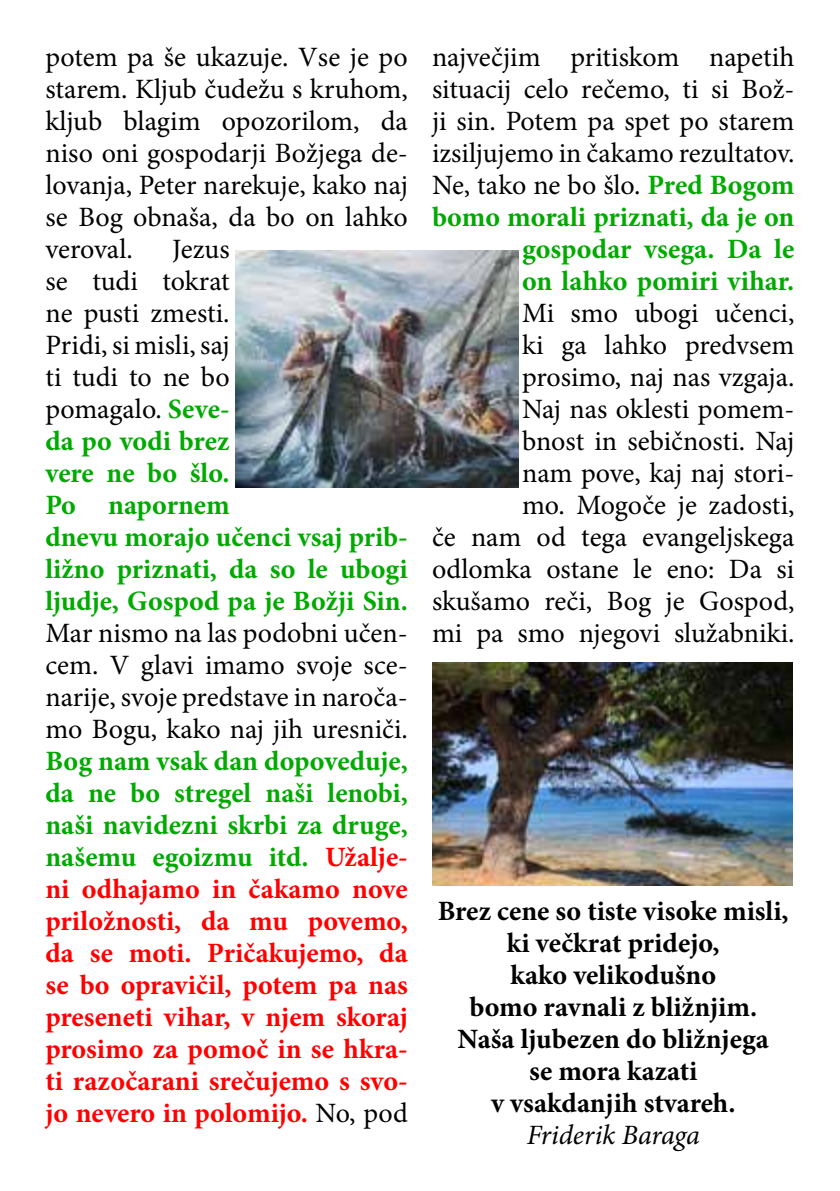
<style>
.page{position:relative;width:840px;height:1191px;background:#fff}
.page>*{position:absolute;margin:0;border:0;box-sizing:border-box;transform-origin:0 0}
.t1{font:28px/32px "Minion Pro";color:#000;text-align:justify}
.t2{font:700 28px/32px "Minion Pro";color:#f00;text-align:justify}
.t3{font:700 28px/32px "Minion Pro";color:#0a0}
.t4{font:700 28px/32px "Minion Pro";color:#000;text-align:center}
.t5{font:italic 28px "Minion Pro";letter-spacing:-.005em;color:#000}
.s1{font-weight:400;color:#000}
.s2{color:#0a0}
.s3{font-weight:700;color:#0a0}
</style>
<div class="page">
<img style="left:235px;top:250px;width:283px;height:238px">
<img style="left:432px;top:662px;width:360px;height:224px">
<p class="t1" style="left:45px;top:41px;width:364px">potem pa še ukazuje. Vse je po starem. Kljub čudežu s kruhom, kljub blagim opozorilom, da niso oni gospodarji Božjega de&shy;lovanja, Peter narekuje, kako naj se Bog obnaša, da bo on lahko veroval.</p>
<p class="t3" style="left:45px;top:232px;width:364px;text-indent:127px"><span class="s1">Jezus<br>se tudi tokrat<br>ne pusti zmesti.<br>Pridi, si misli, saj<br>ti tudi to ne bo<br>pomagalo.</span> Seve-<br>da po vodi brez<br>vere ne bo šlo.<br>Po napornem<br>dnevu morajo učenci vsaj prib&shy;ližno priznati, da so le ubogi ljudje, Gospod pa je Božji Sin.</p>
<p class="t1" style="left:45px;top:617px;width:364px">Mar nismo na las podobni učen&shy;cem. V glavi imamo svoje sce&shy;narije, svoje predstave in naroča&shy;mo Bogu, kako naj jih uresniči.</p>
<p class="t2" style="left:45px;top:745px;width:364px"><span class="s2">Bog nam vsak dan dopoveduje, da ne bo stregel naši lenobi, naši navidezni skrbi za druge, našemu egoizmu itd.</span> Užalje&shy;ni odhajamo in čakamo nove priložnosti, da mu povemo, da se moti. Pričakujemo, da se bo opravičil, potem pa nas preseneti vihar, v njem skoraj prosimo za pomoč in se hkra&shy;ti razočarani srečujemo s svo&shy;jo nevero in polomijo. <span class="s1">No, pod</span></p>
<p class="t1" style="left:432px;top:41px;width:364px;text-align:right">največjim pritiskom napetih situacij celo rečemo, ti si Bož&shy;ji sin. Potem pa spet po starem izsiljujemo in čakamo rezultatov.<br>Ne, tako ne bo šlo. <span class="s3">Pred Bogom bomo morali priznati, da je on gospodar vsega. Da le<br>on lahko pomiri vihar.</span></p>
<p class="t1" style="left:432px;top:297px;width:364px;text-align:right">Mi smo ubogi učenci,<br>ki ga lahko predvsem prosimo, naj nas vzgaja.<br>Naj nas oklesti pomem-<br>bnost in sebičnosti. Naj<br>nam pove, kaj naj stori-<br>mo. Mogoče je zadosti,<br>če nam od tega evangeljskega odlomka ostane le eno: Da si skušamo reči, Bog je Gospod, mi pa smo njegovi služabniki.</p>
<p class="t4" style="left:437px;top:894px;width:352px">Brez cene so tiste visoke misli, ki večkrat pridejo,<br>kako velikodušno<br>bomo ravnali z bližnjim.<br>Naša ljubezen do bližnjega<br>se mora kazati<br>v vsakdanjih stvareh.</p>
<p class="t5" style="left:526px;top:1116px;width:175px">Friderik Baraga</p>
</div>
